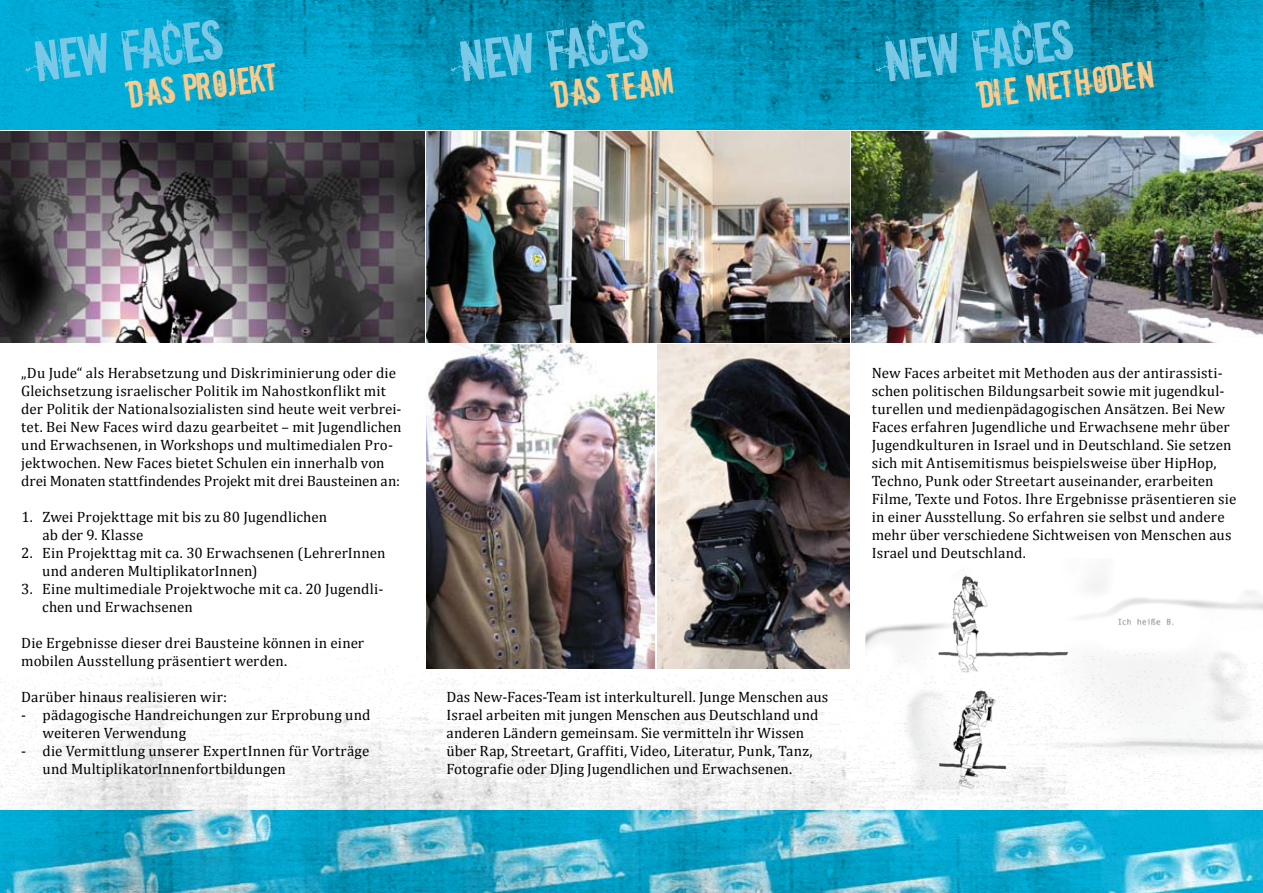
<style>
.page{position:relative;width:1263px;height:893px;background:#fff}
.page>*{position:absolute;margin:0;border:0;box-sizing:border-box;transform-origin:0 0}
.t1{font:54px "Downcome";color:#79c8e5}
.t2{font:36px "Downcome";color:#fbcb8c}
.t3{font:15px/18px "Cambria";letter-spacing:.005em;color:#000}
</style>
<div class="page">
<img style="left:0;top:653px;width:1261px;height:157px">
<svg style="left:0;top:0;width:1263px;height:130px;background:#009abf"></svg>
<img style="left:426px;top:344px;width:229px;height:324px">
<img style="left:426px;top:132px;width:423px;height:210px">
<img style="left:0;top:132px;width:424px;height:210px">
<img style="left:657px;top:344px;width:192px;height:324px">
<img style="left:851px;top:132px;width:412px;height:210px">
<img style="left:865px;top:575px;width:398px;height:218px">
<img style="left:0;top:810px;width:1263px;height:83px">
<h1 class="t1" style="left:30px;top:26px;width:191px;rotate:-7deg">New Faces</h1>
<h2 class="t2" style="left:125px;top:71px;width:151px;rotate:-7deg">Das Projekt</h2>
<h1 class="t1" style="left:455px;top:26px;width:191px;rotate:-7deg">New Faces</h1>
<h2 class="t2" style="left:550px;top:71px;width:123px;rotate:-7deg">Das Team</h2>
<h1 class="t1" style="left:880px;top:26px;width:191px;rotate:-7deg">New Faces</h1>
<h2 class="t2" style="left:976px;top:71px;width:179px;rotate:-7deg">die methoden</h2>
<p class="t3" style="left:21px;top:364px;width:382px">„Du Jude“ als Herabsetzung und Diskriminierung oder die Gleichsetzung israelischer Politik im Nahostkonflikt mit der Politik der Nationalsozialisten sind heute weit verbrei&shy;tet. Bei New Faces wird dazu gearbeitet – mit Jugendlichen und Erwachsenen, in Workshops und multimedialen Pro&shy;jektwochen. New Faces bietet Schulen ein innerhalb von drei Monaten stattfindendes Projekt mit drei Bausteinen an:</p>
<p class="t3" style="left:43px;top:508px;width:286px;text-indent:-21px">1. Zwei Projekttage mit bis zu 80 Jugendlichen ab der 9. Klasse</p>
<p class="t3" style="left:42px;top:544px;width:345px;text-indent:-21px">2. Ein Projekttag mit ca. 30 Erwachsenen (LehrerInnen und anderen MultiplikatorInnen)</p>
<p class="t3" style="left:42px;top:580px;width:343px;text-indent:-21px">3. Eine multimediale Projektwoche mit ca. 20 Jugendli&shy;chen und Erwachsenen</p>
<p class="t3" style="left:21px;top:634px;width:344px">Die Ergebnisse dieser drei Bausteine können in einer mobilen Ausstellung präsentiert werden.</p>
<p class="t3" style="left:21px;top:688px;width:207px">Darüber hinaus realisieren wir:</p>
<p class="t3" style="left:43px;top:706px;width:329px;text-indent:-21px">- pädagogische Handreichungen zur Erprobung und weiteren Verwendung</p>
<p class="t3" style="left:43px;top:742px;width:328px;text-indent:-21px">- die Vermittlung unserer ExpertInnen für Vorträge und MultiplikatorInnenfortbildungen</p>
<p class="t3" style="left:872px;top:364px;width:366px">New Faces arbeitet mit Methoden aus der antirassisti&shy;schen politischen Bildungsarbeit sowie mit jugendkul&shy;turellen und medienpädagogischen Ansätzen. Bei New Faces erfahren Jugendliche und Erwachsene mehr über Jugendkulturen in Israel und in Deutschland. Sie setzen sich mit Antisemitismus beispielsweise über HipHop, Techno, Punk oder Streetart auseinander, erarbeiten Filme, Texte und Fotos. Ihre Ergebnisse präsentieren sie in einer Ausstellung. So erfahren sie selbst und andere mehr über verschiedene Sichtweisen von Menschen aus Israel und Deutschland.</p>
<p class="t3" style="left:446px;top:688px;width:383px">Das New-Faces-Team ist interkulturell. Junge Menschen aus Israel arbeiten mit jungen Menschen aus Deutschland und anderen Ländern gemeinsam. Sie vermitteln ihr Wissen über Rap, Streetart, Graffiti, Video, Literatur, Punk, Tanz, Fotografie oder DJing Jugendlichen und Erwachsenen.</p>
</div>
